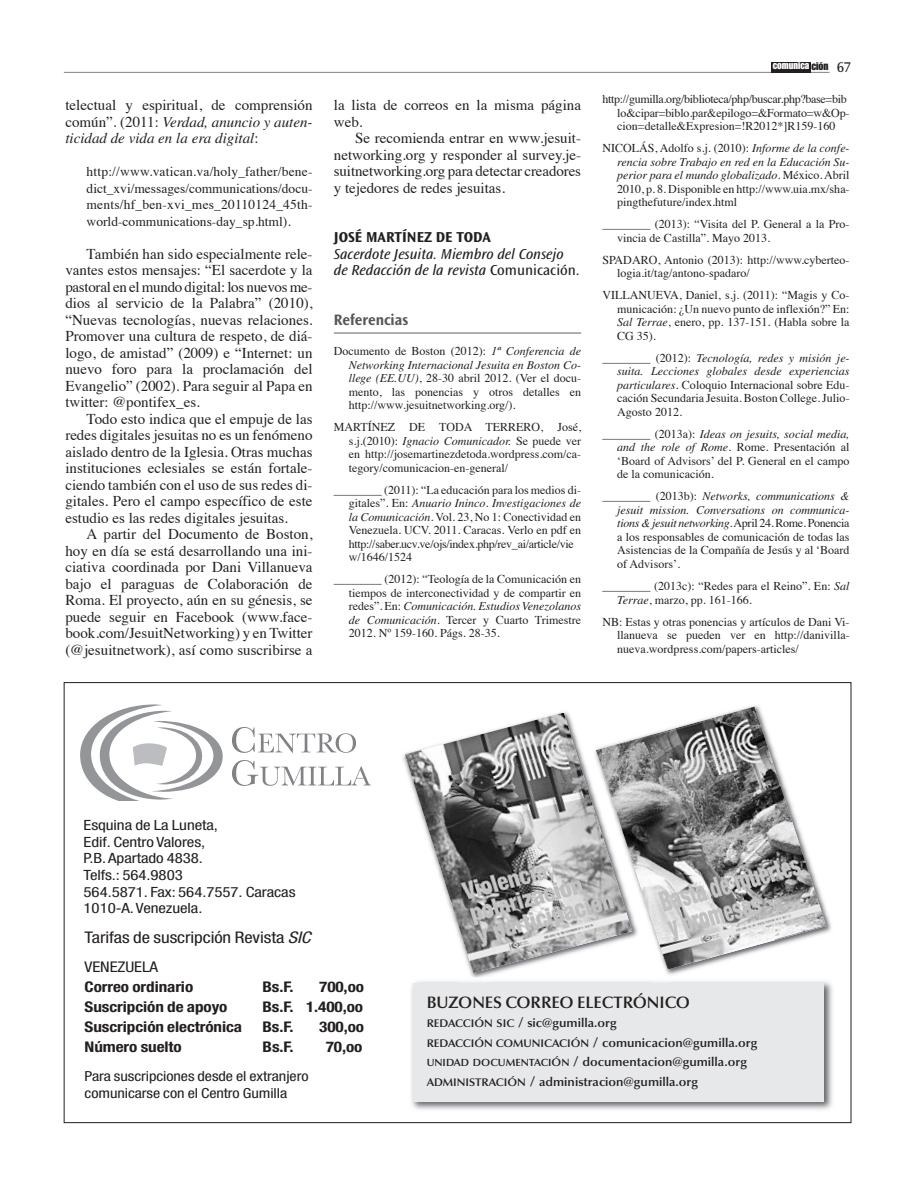
<style>
.page{position:relative;width:915px;height:1191px;background:#fff}
.page>*{position:absolute;margin:0;border:0;box-sizing:border-box;transform-origin:0 0}
.t1{font:600 16.65px "Optima LT Std";letter-spacing:-.005em;color:#231f20}
.t2{font:condensed 16.05px "Helvetica Neue LT Std";letter-spacing:-.005em;color:#231f20;scale:1.16 1}
.t3{font:700 semi-expanded 15.75px "Ocean Sans Std";color:#57585a;scale:.9 1}
.t4{font:15px/16.5px "Times";color:#231f20;text-align:justify}
.t5{font:italic 15px/16.5px "Ocean Sans Std";color:#231f20}
.t6{font:italic 15px/16.5px "Times LT Std";color:#231f20}
.t7{font:700 15px "Ocean Sans Std";color:#231f20}
.t8{font:700 condensed 14.7px "Helvetica Neue LT Std";letter-spacing:-.005em;color:#231f20;scale:1.16 1}
.t9{font:condensed 14.7px "Helvetica Neue LT Std";letter-spacing:-.005em;color:#231f20;scale:1.16 1}
.t10{font:14.7px "Ocean Sans Std";color:#231f20}
.t11{font:condensed 14.1px/16.6px "Helvetica Neue LT Std";letter-spacing:-.005em;color:#231f20;scale:1.2 1}
.t12{font:condensed 13.8px/17.4px "Helvetica Neue LT Std";letter-spacing:-.005em;color:#231f20;scale:1.16 1}
.t13{font:13.5px/16.5px "Times";color:#231f20;text-align:justify}
.t14{font:600 12.45px/19.5px "Optima LT Std";color:#231f20}
.t15{font:12px/13.5px "Times";color:#231f20;text-align:justify}
.t16{font:italic 12px/13.5px "Times LT Std";color:#231f20}
.t17{font:10.05px "Impact LT Std";color:#fff}
.s1{font-family:"Times";font-style:normal}
.s2{font-style:normal}
.s3{font-family:"Times LT Std";font-style:italic}
.s4{font-size:10.8px;color:#231f20}
.s5{font-style:italic}
.s6{font-size:11.1px}
.s7{font-size:13.8px}
.s8{font-size:10.35px}
</style>
<div class="page">
<hr style="left:64px;top:72px;width:765px;height:1px;background:#808285">
<div style="left:771px;top:62px;width:39px;height:10px;background:#231f20"></div>
<hr style="left:334px;top:332px;width:247px;height:2px;background:#939598">
<img style="left:411px;top:981px;width:422px;height:129px">
<div style="left:413px;top:983px;width:410px;height:118px;background:#e7e8e9"></div>
<svg style="left:80px;top:704px;width:143px;height:96px"></svg>
<svg style="left:232px;top:760px;width:139px;height:26px"></svg>
<svg style="left:232px;top:727px;width:124px;height:26px"></svg>
<img style="left:456px;top:977px;width:49px;height:6px">
<img style="left:405px;top:712px;width:189px;height:261px">
<img style="left:651px;top:981px;width:34px;height:2px">
<img style="left:588px;top:745px;width:7px;height:196px">
<img style="left:595px;top:706px;width:231px;height:263px">
<p class="t4" style="left:65px;top:98px;width:249px">telectual y espiritual, de comprensión</p>
<p class="t6" style="left:65px;top:115px;width:249px"><span class="s1">común”. (2011:</span> Verdad, anuncio y auten&shy;ticidad de vida en la era digital<span class="s1">:</span></p>
<p class="t13" style="left:87px;top:164px;width:227px">http://www.vatican.va/holy_father/bene&shy;dict_xvi/messages/communications/docu&shy;ments/hf_ben-xvi_mes_20110124_45th&shy;world-communications-day_sp.html).</p>
<p class="t4" style="left:65px;top:247px;width:249px;text-indent:21px">También han sido especialmente rele&shy;vantes estos mensajes: “El sacerdote y la pastoral en el mundo digital: los nuevos me&shy;dios al servicio de la Palabra” (2010), “Nuevas tecnologías, nuevas relaciones.<br>Promover una cultura de respeto, de diá&shy;logo, de amistad” (2009) e “Internet: un nuevo foro para la proclamación del Evangelio” (2002). Para seguir al Papa en twitter: @pontifex_es.</p>
<p class="t4" style="left:65px;top:412px;width:249px;text-indent:21px">Todo esto indica que el empuje de las redes digitales jesuitas no es un fenómeno aislado dentro de la Iglesia. Otras muchas instituciones eclesiales se están fortale&shy;ciendo también con el uso de sus redes di&shy;gitales. Pero el campo específico de este estudio es las redes digitales jesuitas.</p>
<p class="t4" style="left:65px;top:527px;width:249px;text-indent:21px">A partir del Documento de Boston, hoy en día se está desarrollando una ini&shy;ciativa coordinada por Dani Villanueva bajo el paraguas de Colaboración de Roma. El proyecto, aún en su génesis, se puede seguir en Facebook (www.face&shy;book.com/JesuitNetworking) y en Twitter (@jesuitnetwork), así como suscribirse a</p>
<p class="t4" style="left:334px;top:98px;width:249px">la lista de correos en la misma página web.</p>
<p class="t4" style="left:334px;top:131px;width:249px;text-indent:21px">Se recomienda entrar en www.jesuit&shy;networking.org y responder al survey.je&shy;suitnetworking.org para detectar creadores y tejedores de redes jesuitas.</p>
<p class="t7" style="left:334px;top:231px;width:158px">JOSÉ MARTÍNEZ DE TODA</p>
<p class="t5" style="left:334px;top:246px;width:247px">Sacerdote Jesuita. Miembro del Consejo de Redacción de la revista <span class="s2">Comunicación.</span></p>
<h3 class="t3" style="left:334px;top:313px;width:84px">Referencias</h3>
<p class="t15" style="left:334px;top:345px;width:249px">Documento de Boston (2012): <span class="s3">1ª Conferencia de</span></p>
<p class="t16" style="left:348px;top:359px;width:234px">Networking Internacional Jesuita en Boston Co-</p>
<p class="t15" style="left:348px;top:372px;width:234px"><span class="s3">llege (EE.UU)</span>, 28-30 abril 2012. (Ver el docu&shy;mento, las ponencias y otros detalles en http://www.jesuitnetworking.org/).</p>
<p class="t15" style="left:348px;top:421px;width:234px;text-indent:-15px">MARTÍNEZ DE TODA TERRERO, José, s.j.(2010): <span class="s3">Ignacio Comunicador.</span> Se puede ver en http://josemartinezdetoda.wordpress.com/ca&shy;tegory/comunicacion-en-general/</p>
<p class="t15" style="left:334px;top:484px;width:249px">________ (2011): “La educación para los medios di-</p>
<p class="t16" style="left:348px;top:497px;width:234px"><span class="s1">gitales”. En:</span> Anuario Ininco<span class="s1">.</span> Investigaciones de</p>
<p class="t15" style="left:348px;top:511px;width:234px;text-align:left"><span class="s3">la Comunicación</span>. Vol. 23, No 1: Conectividad en Venezuela. UCV. 2011. Caracas. Verlo en pdf en http://saber.ucv.ve/ojs/index.php/rev_ai/article/vie w/1646/1524</p>
<p class="t15" style="left:334px;top:573px;width:249px;text-align:right">________ (2012): “Teología de la Comunicación en tiempos de interconectividad y de compartir en</p>
<p class="t16" style="left:348px;top:600px;width:234px"><span class="s1">redes”. En:</span> Comunicación. EstudiosVenezolanos</p>
<p class="t15" style="left:348px;top:614px;width:234px"><span class="s3">de Comunicación</span>. Tercer y Cuarto Trimestre<br>2012. Nº 159-160. Págs. 28-35.</p>
<p class="t17" style="left:772px;top:62px;width:57px">comunica <span class="s4">ción</span></p>
<p class="t10" style="left:836px;top:62px;width:16px">67</p>
<p class="t15" style="left:617px;top:93px;width:234px;text-align:left;text-indent:-15px">http://gumilla.org/biblioteca/php/buscar.php?base=bib lo&amp;cipar=biblo.par&amp;epilogo=&amp;Formato=w&amp;Op&shy;cion=detalle&amp;Expresion=!R2012*]R159-160</p>
<p class="t15" style="left:602px;top:143px;width:249px">NICOLÁS, Adolfo s.j. (2010): <span class="s3">Informe de la confe-</span></p>
<p class="t16" style="left:617px;top:156px;width:234px">rencia sobre Trabajo en red en la Educación Su&shy;perior para el mundo globalizado<span class="s1">. México. Abril</span></p>
<p class="t15" style="left:617px;top:183px;width:234px">2010, p. 8. Disponible en http://www.uia.mx/sha&shy;pingthefuture/index.html</p>
<p class="t15" style="left:617px;top:219px;width:234px;text-indent:-15px">________ (2013): “Visita del P. General a la Pro&shy;vincia de Castilla”. Mayo 2013.</p>
<p class="t15" style="left:617px;top:254px;width:234px;text-indent:-15px">SPADARO, Antonio (2013): http://www.cyberteo&shy;logia.it/tag/antono-spadaro/</p>
<p class="t15" style="left:617px;top:290px;width:234px;text-indent:-15px">VILLANUEVA, Daniel, s.j. (2011): “Magis y Co&shy;municación: ¿Un nuevo punto de inflexión?” En:<br><span class="s3">Sal Terrae</span>, enero, pp. 137-151. (Habla sobre la CG 35).</p>
<p class="t16" style="left:602px;top:352px;width:249px;text-align:right"><span class="s1">________ (2012):</span> Tecnología, redes y misión je&shy;suita. Lecciones globales desde experiencias</p>
<p class="t15" style="left:617px;top:379px;width:234px"><span class="s3">particulares</span>. Coloquio Internacional sobre Edu&shy;cación Secundaria Jesuita. Boston College. Julio-Agosto 2012.</p>
<p class="t16" style="left:602px;top:428px;width:249px"><span class="s1">________ (2013a):</span> Ideas on jesuits, social media,</p>
<p class="t15" style="left:617px;top:442px;width:234px"><span class="s3">and the role of Rome</span>. Rome. Presentación al ‘Board of Advisors’ del P. General en el campo de la comunicación.</p>
<p class="t16" style="left:617px;top:491px;width:234px;text-align:justify;text-indent:-15px"><span class="s1">________ (2013b):</span> Networks, communications &amp; jesuit mission. Conversations on communica&shy;tions &amp; jesuit networking<span class="s1">.April 24. Rome. Ponencia</span></p>
<p class="t15" style="left:617px;top:531px;width:234px">a los responsables de comunicación de todas las Asistencias de la Compañía de Jesús y al ‘Board of Advisors’.</p>
<p class="t15" style="left:617px;top:580px;width:234px;text-indent:-15px">________ (2013c): “Redes para el Reino”. En: <span class="s3">Sal<br>Terrae</span>, marzo, pp. 161-166.</p>
<p class="t15" style="left:617px;top:616px;width:234px;text-indent:-15px">NB: Estas y otras ponencias y artículos de Dani Vi&shy;llanueva se pueden ver en http://danivilla&shy;nueva.wordpress.com/papers-articles/</p>
<p class="t11" style="left:84px;top:817px;width:178px">Esquina de La Luneta,<br>Edif. Centro Valores,<br>P.B.Apartado 4838.<br>Telfs.: 564.9803<br>564.5871. Fax: 564.7557. Caracas<br>1010-A.Venezuela.</p>
<h2 class="t2" style="left:85px;top:932px;width:196px">Tarifas de suscripción Revista <span class="s5">SIC</span></h2>
<p class="t9" style="left:85px;top:961px;width:65px">VENEZUELA</p>
<p class="t8" style="left:85px;top:981px;width:95px">Correo ordinario</p>
<p class="t8" style="left:262px;top:981px;width:28px">Bs.F.</p>
<p class="t8" style="left:319px;top:981px;width:40px">700,oo</p>
<p class="t8" style="left:85px;top:1001px;width:125px">Suscripción de apoyo</p>
<p class="t8" style="left:262px;top:1001px;width:88px">Bs.F. 1.400,oo</p>
<p class="t8" style="left:85px;top:1021px;width:137px">Suscripción electrónica</p>
<p class="t8" style="left:262px;top:1021px;width:28px">Bs.F.</p>
<p class="t8" style="left:319px;top:1021px;width:40px">300,oo</p>
<p class="t8" style="left:85px;top:1041px;width:85px">Número suelto</p>
<p class="t8" style="left:262px;top:1041px;width:28px">Bs.F.</p>
<p class="t8" style="left:326px;top:1041px;width:33px">70,oo</p>
<p class="t12" style="left:85px;top:1068px;width:194px">Para suscripciones desde el extranjero comunicarse con el Centro Gumilla</p>
<h1 class="t1" style="left:426px;top:995px;width:264px">BUZONES CORREO ELECTRÓNICO</h1>
<p class="t14" style="left:426px;top:1014px;width:332px"><span class="s6">REDACCIÓN SIC</span> <span class="s7">/</span> sic@gumilla.org<br><span class="s6">REDACCIÓN COMUNICACIÓN</span> <span class="s7">/</span> comunicacion@gumilla.org <span class="s8">UNIDAD DOCUMENTACI</span><span class="s6">Ó</span><span class="s8">N</span> <span class="s7">/</span> documentacion@gumilla.org <span class="s6">ADMINISTRACIÓN</span> <span class="s7">/</span> administracion@gumilla.org</p>
</div>
